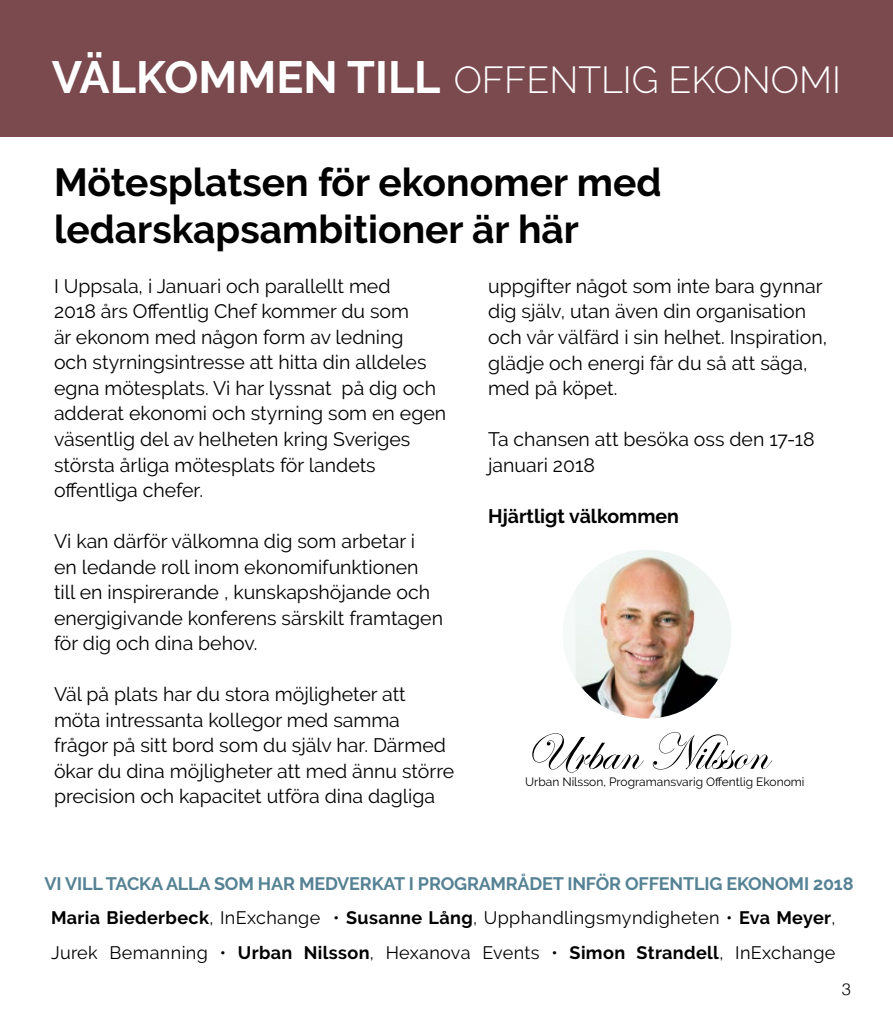
<style>
.page{position:relative;width:893px;height:1021px;background:#fff}
.page>*{position:absolute;margin:0;border:0;box-sizing:border-box;transform-origin:0 0}
.t1{font:52.5px "Edwardian Script ITC";color:#000}
.t2{font:700 39px/46.8px "Raleway";color:#000}
.t3{font:300 37.5px "Raleway";color:#fff}
.t4{font:19.5px/25.5px "Raleway";color:#000}
.t5{font:700 19.5px "Raleway";color:#000}
.t6{font:18px/34.3px "Raleway";letter-spacing:.02em;color:#000}
.t7{font:300 16.5px "Helvetica";color:#000}
.t8{font:12px "Raleway";color:#000}
.s1{font-weight:700;font-size:45px}
.s2{font-weight:700;color:#558294}
.s3{font-weight:700}
</style>
<div class="page">
<div style="left:0;top:0;width:893px;height:136px;background:#7b4a4e"></div>
<div style="left:563px;top:550px;width:168px;height:168px;background:#f5f9f7;border-radius:50%"></div>
<img style="left:576px;top:550px;width:155px;height:168px">
<h3 class="t3" style="left:52px;top:57px;width:791px"><span class="s1">VÄLKOMMEN TILL</span> OFFENTLIG EKONOMI</h3>
<h2 class="t2" style="left:54px;top:159px;width:609px">Mötesplatsen för ekonomer med ledarskapsambitioner är här</h2>
<p class="t4" style="left:54px;top:273px;width:394px">I Uppsala, i Januari och parallellt med<br>2018 års Offentlig Chef kommer du som<br>är ekonom med någon form av ledning<br>och styrningsintresse att hitta din alldeles egna mötesplats. Vi har lyssnat på dig och adderat ekonomi och styrning som en egen väsentlig del av helheten kring Sveriges största årliga mötesplats för landets offentliga chefer.</p>
<p class="t4" style="left:54px;top:528px;width:391px">Vi kan därför välkomna dig som arbetar i<br>en ledande roll inom ekonomifunktionen till en inspirerande , kunskapshöjande och energigivande konferens särskilt framtagen för dig och dina behov.</p>
<p class="t4" style="left:54px;top:681px;width:402px">Väl på plats har du stora möjligheter att möta intressanta kollegor med samma frågor på sitt bord som du själv har. Därmed ökar du dina möjligheter att med ännu större precision och kapacitet utföra dina dagliga</p>
<p class="t4" style="left:488px;top:273px;width:340px">uppgifter något som inte bara gynnar dig själv, utan även din organisation och vår välfärd i sin helhet. Inspiration, glädje och energi får du så att säga, med på köpet.</p>
<p class="t4" style="left:488px;top:426px;width:328px">Ta chansen att besöka oss den 17-18 januari 2018</p>
<p class="t5" style="left:488px;top:504px;width:192px">Hjärtligt välkommen</p>
<h1 class="t1" style="left:525px;top:723px;width:244px">Urban Nilsson</h1>
<p class="t8" style="left:525px;top:774px;width:281px">Urban Nilsson, Programansvarig Offentlig Ekonomi</p>
<p class="t6" style="left:51px;top:866px;width:804px;text-indent:-6px"><span class="s2">VI VILL TACKA ALLA SOM HAR MEDVERKAT I PROGRAMRÅDET INFÖR OFFENTLIG EKONOMI 2018<br></span><span class="s3">Maria Biederbeck</span>, InExchange • <span class="s3">Susanne Lång</span>, Upphandlingsmyndigheten • <span class="s3">Eva Meyer</span>,<br>Jurek Bemanning • <span class="s3">Urban Nilsson</span>, Hexanova Events • <span class="s3">Simon Strandell</span>, InExchange</p>
<p class="t7" style="left:842px;top:975px;width:11px">3</p>
</div>
